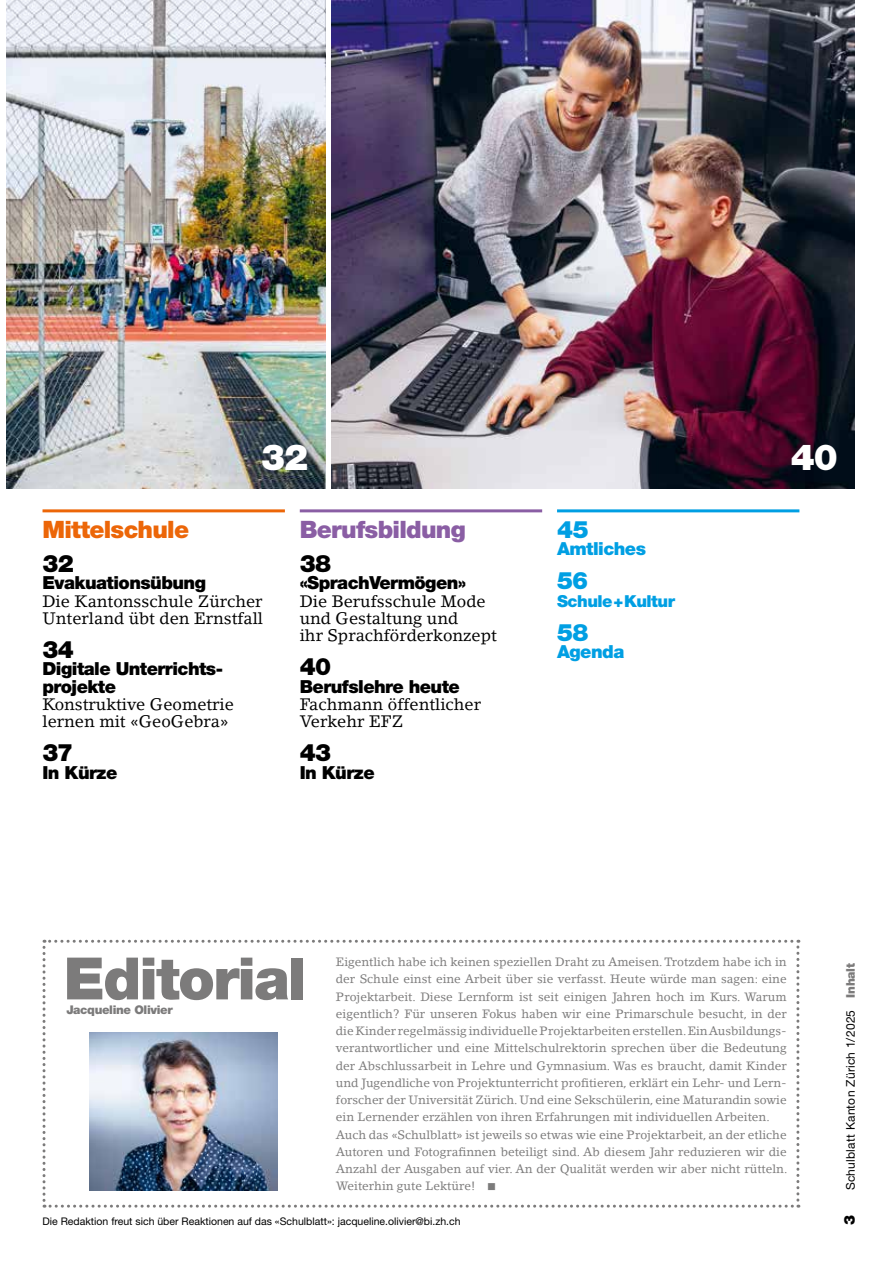
<style>
.page{position:relative;width:893px;height:1263px;background:#fff}
.page>*{position:absolute;margin:0;border:0;box-sizing:border-box;transform-origin:0 0}
.t1{font:900 58.5px "Helvetica Neue LT Std";letter-spacing:-.03em;color:#7c7b7b}
.t2{font:900 36px "Helvetica Neue LT Std";color:#fff}
.t3{font:900 24px "Helvetica Neue LT Std";letter-spacing:-.03em;color:#8a5ea4}
.t4{font:900 24px "Helvetica Neue LT Std";letter-spacing:-.03em;color:#ec6608}
.t5{font:900 24px "Helvetica Neue LT Std";letter-spacing:-.025em;color:#000}
.t6{font:900 24px "Helvetica Neue LT Std";color:#009fe3}
.t7{font:900 18px/17.2px "Helvetica Neue LT Std";letter-spacing:-.03em;color:#000}
.t8{font:900 18px "Helvetica Neue LT Std";letter-spacing:-.03em;color:#009fe3}
.t9{font:16.5px/17.2px "Lino Letter Std";color:#000}
.t10{font:900 16.5px "Helvetica Neue LT Std";letter-spacing:-.03em;color:#009fe3}
.t11{font:900 15px "Helvetica Neue LT Std";color:#000}
.t12{font:12px/17.2px "Lino Letter Std";color:#7c7b7b}
.t13{font:12px "Helvetica Neue LT Std";letter-spacing:.02em;color:#000}
.t14{font:900 12px "Helvetica Neue LT Std";letter-spacing:-.03em;color:#7c7b7b}
.t15{font:10.5px "Helvetica Neue LT Std";color:#000}
.s1{font-weight:900;color:#7c7b7b}
</style>
<div class="page">
<img style="left:6px;top:0;width:319px;height:488px">
<img style="left:332px;top:0;width:523px;height:488px">
<hr style="left:43px;top:509px;width:242px;height:3px;background:#ec6608">
<hr style="left:300px;top:509px;width:242px;height:3px;background:#8a5ea4">
<hr style="left:557px;top:509px;width:242px;height:3px;background:#009fe3">
<svg style="left:43px;top:940px;width:756px;height:268px"></svg>
<img style="left:89px;top:1032px;width:188px;height:158px">
<h2 class="t2" style="left:261px;top:435px;width:49px">32</h2>
<h2 class="t2" style="left:791px;top:435px;width:49px">40</h2>
<h3 class="t4" style="left:43px;top:515px;width:148px">Mittelschule</h3>
<h3 class="t5" style="left:43px;top:549px;width:33px">32</h3>
<h3 class="t7" style="left:43px;top:574px;width:165px">Evakuationsübung</h3>
<h3 class="t9" style="left:43px;top:592px;width:222px">Die Kantonsschule Zürcher<br>Unterland übt den Ernstfall</h3>
<h3 class="t5" style="left:43px;top:635px;width:33px">34</h3>
<h3 class="t7" style="left:43px;top:660px;width:180px">Digitale Unterrichts&shy;projekte</h3>
<h3 class="t9" style="left:43px;top:695px;width:193px">Konstruktive Geometrie lernen mit «GeoGebra»</h3>
<h3 class="t5" style="left:43px;top:738px;width:32px">37</h3>
<h3 class="t7" style="left:43px;top:763px;width:76px">In Kürze</h3>
<h3 class="t3" style="left:300px;top:515px;width:168px">Berufsbildung</h3>
<h3 class="t5" style="left:300px;top:549px;width:33px">38</h3>
<h3 class="t7" style="left:300px;top:574px;width:168px">«SprachVermögen»</h3>
<h3 class="t9" style="left:300px;top:592px;width:199px">Die Berufsschule Mode und Gestaltung und<br>ihr Sprachförderkonzept</h3>
<h3 class="t5" style="left:300px;top:652px;width:33px">40</h3>
<h3 class="t7" style="left:300px;top:677px;width:162px">Berufslehre heute</h3>
<h3 class="t9" style="left:300px;top:695px;width:183px">Fachmann öffentlicher<br>Verkehr EFZ</h3>
<h3 class="t5" style="left:300px;top:738px;width:33px">43</h3>
<h3 class="t7" style="left:300px;top:763px;width:76px">In Kürze</h3>
<h3 class="t6" style="left:557px;top:515px;width:33px">45</h3>
<h3 class="t8" style="left:557px;top:538px;width:91px">Amtliches</h3>
<h3 class="t6" style="left:557px;top:566px;width:33px">56</h3>
<h3 class="t10" style="left:557px;top:591px;width:119px">Schule+Kultur</h3>
<h3 class="t6" style="left:557px;top:618px;width:33px">58</h3>
<h3 class="t8" style="left:557px;top:641px;width:69px">Agenda</h3>
<h1 class="t1" style="left:64px;top:944px;width:244px">Editorial</h1>
<p class="t14" style="left:66px;top:1002px;width:108px">Jacqueline Olivier</p>
<p class="t12" style="left:336px;top:953px;width:453px">Eigentlich habe ich keinen speziellen Draht zu Ameisen. Trotzdem habe ich in der Schule einst eine Arbeit über sie verfasst. Heute würde man sagen: eine Projektarbeit. Diese Lernform ist seit einigen Jahren hoch im Kurs. Warum eigentlich? Für unseren Fokus haben wir eine Primarschule besucht, in der die Kinder regelmässig individuelle Projektarbeiten erstellen. Ein Ausbildungs&shy;verantwortlicher und eine Mittelschulrektorin sprechen über die Bedeutung der Abschlussarbeit in Lehre und Gymnasium. Was es braucht, damit Kinder und Jugendliche von Projektunterricht profitieren, erklärt ein Lehr- und Lern&shy;forscher der Universität Zürich. Und eine Sekschülerin, eine Maturandin sowie ein Lernender erzählen von ihren Erfahrungen mit individuellen Arbeiten.<br>Auch das «Schulblatt» ist jeweils so etwas wie eine Projektarbeit, an der etliche Autoren und Fotografinnen beteiligt sind. Ab diesem Jahr reduzieren wir die Anzahl der Ausgaben auf vier. An der Qualität werden wir aber nicht rütteln.<br>Weiterhin gute Lektüre! ■</p>
<p class="t15" style="left:43px;top:1215px;width:420px">Die Redaktion freut sich über Reaktionen auf das «Schulblatt»: jacqueline.olivier@bi.zh.ch</p>
<p class="t13" style="left:843px;top:1190px;width:229px;rotate:-90deg">Schulblatt Kanton Zürich 1/2025 <span class="s1">Inhalt</span></p>
<p class="t11" style="left:840px;top:1225px;width:12px;rotate:-90deg">3</p>
</div>
